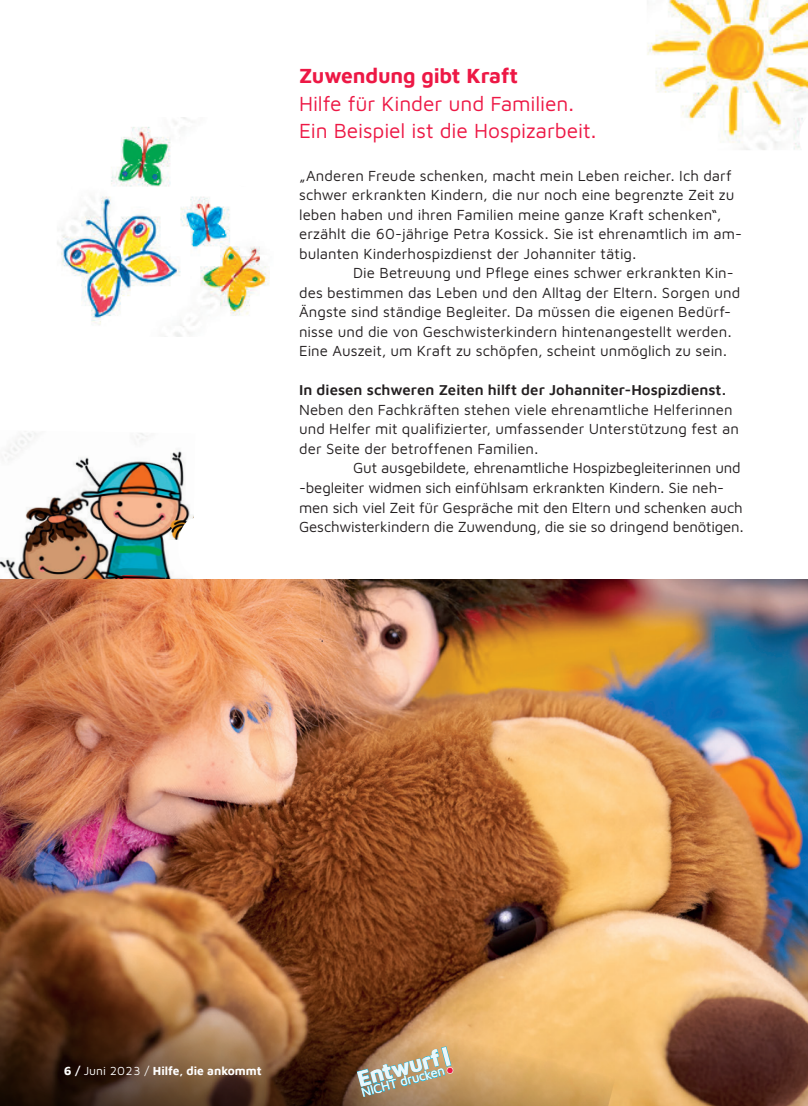
<style>
.page{position:relative;width:808px;height:1106px;background:#fff}
.page>*{position:absolute;margin:0;border:0;box-sizing:border-box;transform-origin:0 0}
.t1{font:700 22.35px "Maven Johanniter";color:#fff}
.t2{font:21px/27.3px "Maven Johanniter";letter-spacing:-.005em;color:#ed1845}
.t3{font:700 21px "Maven Johanniter";letter-spacing:-.01em;color:#ed1845}
.t4{font:15px/19.5px "Maven Johanniter";letter-spacing:.005em;color:#231f20}
.t5{font:600 15px "Maven Johanniter";color:#231f20}
.t6{font:12.9px "Maven Johanniter";color:#fff}
.t7{font:700 12px "Maven Johanniter";color:#fff}
.s1{font-weight:400}
</style>
<div class="page">
<img style="left:0;top:432px;width:194px;height:147px">
<img style="left:0;top:579px;width:808px;height:527px">
<img style="left:0;top:889px;width:615px;height:217px">
<img style="left:674px;top:978px;width:134px;height:128px">
<img style="left:647px;top:0;width:161px;height:150px">
<img style="left:57px;top:117px;width:213px;height:220px">
<svg style="left:357px;top:1046px;width:96px;height:51px;background:#959279"></svg>
<h2 class="t3" style="left:299px;top:61px;width:221px">Zuwendung gibt Kraft</h2>
<h2 class="t2" style="left:299px;top:89px;width:299px">Hilfe für Kinder und Familien.<br>Ein Beispiel ist die Hospizarbeit.</h2>
<p class="t4" style="left:299px;top:165px;width:444px">„Anderen Freude schenken, macht mein Leben reicher. Ich darf schwer erkrankten Kindern, die nur noch eine begrenzte Zeit zu leben haben und ihren Familien meine ganze Kraft schenken“, erzählt die 60-jährige Petra Kossick. Sie ist ehrenamtlich im am&shy;bulanten Kinderhospizdienst der Johanniter tätig.</p>
<p class="t4" style="left:299px;top:262px;width:443px;text-indent:54px">Die Betreuung und Pflege eines schwer erkrankten Kin&shy;des bestimmen das Leben und den Alltag der Eltern. Sorgen und Ängste sind ständige Begleiter. Da müssen die eigenen Bedürf&shy;nisse und die von Geschwisterkindern hintenangestellt werden.<br>Eine Auszeit, um Kraft zu schöpfen, scheint unmöglich zu sein.</p>
<p class="t5" style="left:299px;top:380px;width:429px">In diesen schweren Zeiten hilft der Johanniter-Hospizdienst.</p>
<p class="t4" style="left:299px;top:399px;width:441px">Neben den Fachkräften stehen viele ehrenamtliche Helferinnen und Helfer mit qualifizierter, umfassender Unterstützung fest an der Seite der betroffenen Familien.</p>
<p class="t4" style="left:299px;top:457px;width:446px;text-indent:54px">Gut ausgebildete, ehrenamtliche Hospizbegleiterinnen und -begleiter widmen sich einfühlsam erkrankten Kindern. Sie neh&shy;men sich viel Zeit für Gespräche mit den Eltern und schenken auch Geschwisterkindern die Zuwendung, die sie so dringend benötigen.</p>
<p class="t7" style="left:64px;top:1062px;width:200px">6 / <span class="s1">Juni 2023 /</span> Hilfe, die ankommt</p>
<h1 class="t1" style="left:354px;top:1063px;width:86px;rotate:-15deg">Entwurf</h1>
<p class="t6" style="left:359px;top:1083px;width:87px;rotate:-15deg">NICHT drucken</p>
</div>
